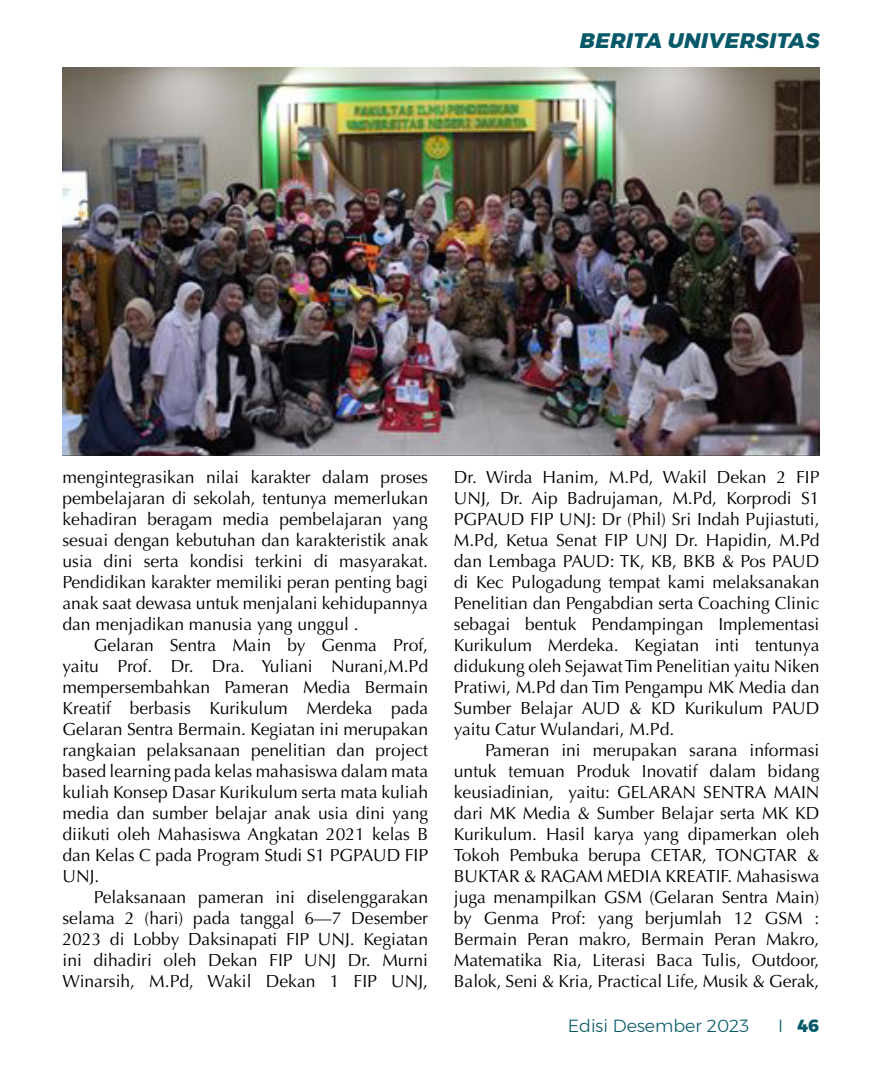
<style>
.page{position:relative;width:882px;height:1071px;background:#fff}
.page>*{position:absolute;margin:0;border:0;box-sizing:border-box;transform-origin:0 0}
.t1{font:italic 800 21px "Montserrat";letter-spacing:.025em;color:#065968}
.t2{font:17.5px/21px "Optima LT Pro";color:#000;text-align:justify}
.t3{font:300 17.5px "Montserrat";color:#065968}
.t4{font:800 17.5px "Montserrat";color:#065968}
.s1{font-weight:300}
</style>
<div class="page">
<img style="left:63px;top:67px;width:756px;height:388px">
<p class="t1" style="left:580px;top:24px;width:241px">BERITA UNIVERSITAS</p>
<p class="t2" style="left:63px;top:467px;width:367px">mengintegrasikan nilai karakter dalam proses pembelajaran di sekolah, tentunya memerlukan kehadiran beragam media pembelajaran yang sesuai dengan kebutuhan dan karakteristik anak usia dini serta kondisi terkini di masyarakat.<br>Pendidikan karakter memiliki peran penting bagi anak saat dewasa untuk menjalani kehidupannya dan menjadikan manusia yang unggul .</p>
<p class="t2" style="left:63px;top:635px;width:367px;text-indent:31px">Gelaran Sentra Main by Genma Prof, yaitu Prof. Dr. Dra. Yuliani Nurani,M.Pd mempersembahkan Pameran Media Bermain Kreatif berbasis Kurikulum Merdeka pada Gelaran Sentra Bermain. Kegiatan ini merupakan rangkaian pelaksanaan penelitian dan project based learning pada kelas mahasiswa dalam mata kuliah Konsep Dasar Kurikulum serta mata kuliah media dan sumber belajar anak usia dini yang diikuti oleh Mahasiswa Angkatan 2021 kelas B dan Kelas C pada Program Studi S1 PGPAUD FIP UNJ.</p>
<p class="t2" style="left:63px;top:887px;width:367px;text-indent:31px">Pelaksanaan pameran ini diselenggarakan selama 2 (hari) pada tanggal 6—7 Desember 2023 di Lobby Daksinapati FIP UNJ. Kegiatan ini dihadiri oleh Dekan FIP UNJ Dr. Murni Winarsih, M.Pd, Wakil Dekan 1 FIP UNJ,</p>
<p class="t2" style="left:454px;top:467px;width:367px">Dr. Wirda Hanim, M.Pd, Wakil Dekan 2 FIP UNJ, Dr. Aip Badrujaman, M.Pd, Korprodi S1<br>PGPAUD FIP UNJ: Dr (Phil) Sri Indah Pujiastuti, M.Pd, Ketua Senat FIP UNJ Dr. Hapidin, M.Pd dan Lembaga PAUD: TK, KB, BKB &amp; Pos PAUD di Kec Pulogadung tempat kami melaksanakan Penelitian dan Pengabdian serta Coaching Clinic sebagai bentuk Pendampingan Implementasi Kurikulum Merdeka. Kegiatan inti tentunya didukung oleh Sejawat Tim Penelitian yaitu Niken Pratiwi, M.Pd dan Tim Pengampu MK Media dan Sumber Belajar AUD &amp; KD Kurikulum PAUD yaitu Catur Wulandari, M.Pd.</p>
<p class="t2" style="left:454px;top:740px;width:367px;text-indent:31px">Pameran ini merupakan sarana informasi untuk temuan Produk Inovatif dalam bidang keusiadinian, yaitu: GELARAN SENTRA MAIN dari MK Media &amp; Sumber Belajar serta MK KD Kurikulum. Hasil karya yang dipamerkan oleh Tokoh Pembuka berupa CETAR, TONGTAR &amp; BUKTAR &amp; RAGAM MEDIA KREATIF. Mahasiswa juga menampilkan GSM (Gelaran Sentra Main) by Genma Prof: yang berjumlah 12 GSM :<br>Bermain Peran makro, Bermain Peran Makro, Matematika Ria, Literasi Baca Tulis, Outdoor, Balok, Seni &amp; Kria, Practical Life, Musik &amp; Gerak,</p>
<p class="t3" style="left:568px;top:1012px;width:183px">Edisi Desember 2023</p>
<p class="t4" style="left:778px;top:1011px;width:43px"><span class="s1">I</span> 46</p>
</div>
